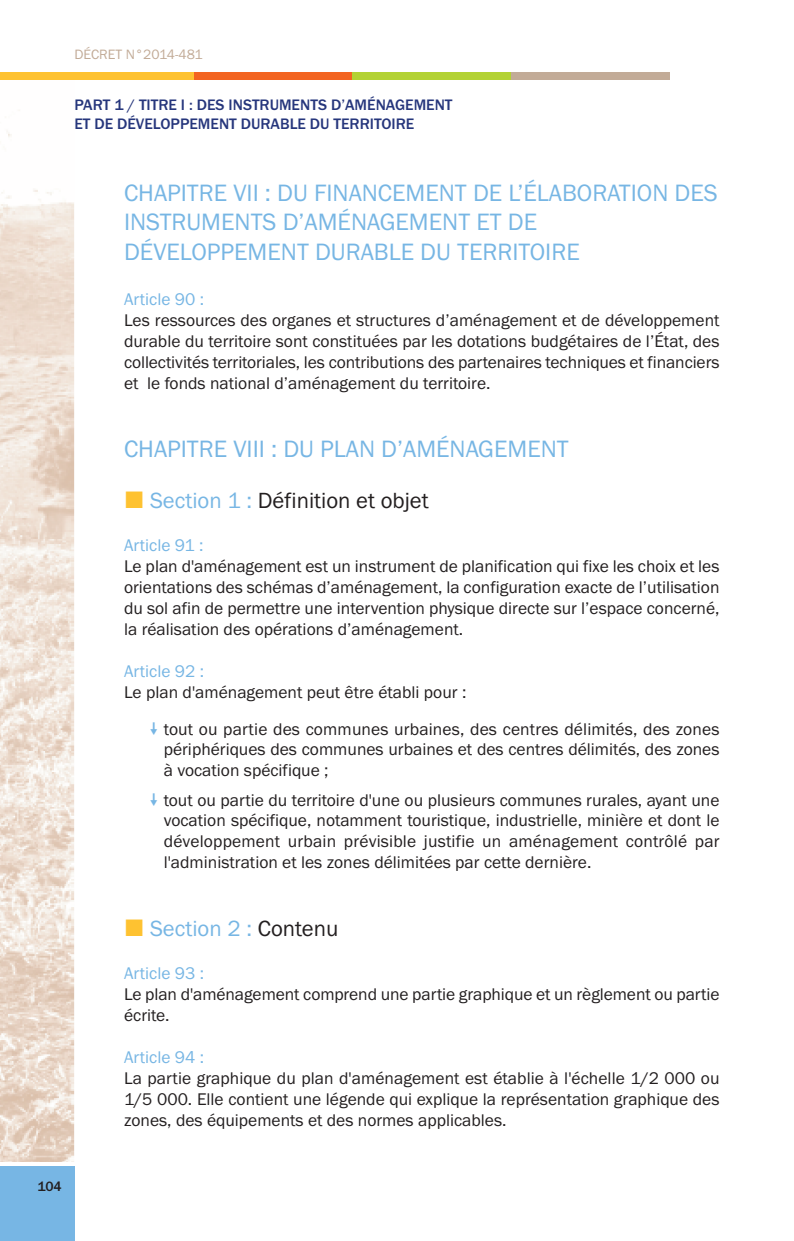
<style>
.page{position:relative;width:794px;height:1241px;background:#fff}
.page>*{position:absolute;margin:0;border:0;box-sizing:border-box;transform-origin:0 0}
.t1{font:24.5px/29.4px "Franklin Gothic";color:#77b6e4}
.t2{font:22.75px "Franklin Gothic";color:#231f20}
.t3{font:22.75px "Franklin Gothic";color:#77b6e4}
.t4{font:17.5px/21px "Franklin Gothic";color:#231f20;text-align:justify}
.t5{font:17.5px "Franklin Gothic";color:#77b6e4}
.t6{font:500 15.75px/18.9px "Franklin Gothic";color:#26367c}
.t7{font:14px "Franklin Gothic";color:#c2ab97}
.t8{font:500 14px "Franklin Gothic";color:#231f20}
.s1{color:#77b6e4}
.s2{color:#231f20}
</style>
<div class="page">
<img style="left:0;top:79px;width:74px;height:1082px">
<div style="left:0;top:1166px;width:74px;height:74px;background:#77b6e4"></div>
<div style="left:0;top:72px;width:194px;height:7px;background:#fec231"></div>
<div style="left:194px;top:72px;width:158px;height:7px;background:#f36421"></div>
<div style="left:352px;top:72px;width:159px;height:7px;background:#b3d234"></div>
<div style="left:511px;top:72px;width:159px;height:7px;background:#c2ab97"></div>
<p class="t7" style="left:74px;top:46px;width:130px">DÉCRET N°2014-481</p>
<p class="t6" style="left:74px;top:95px;width:380px">PART 1 / TITRE I : DES INSTRUMENTS D’AMÉNAGEMENT<br>ET DE DÉVELOPPEMENT DURABLE DU TERRITOIRE</p>
<h1 class="t1" style="left:124px;top:178px;width:595px">CHAPITRE VII : DU FINANCEMENT DE L’ÉLABORATION DES<br>INSTRUMENTS D’AMÉNAGEMENT ET DE<br>DÉVELOPPEMENT DURABLE DU TERRITOIRE</h1>
<p class="t5" style="left:124px;top:289px;width:82px">Article 90 :</p>
<p class="t4" style="left:124px;top:309px;width:597px">Les ressources des organes et structures d’aménagement et de développement durable du territoire sont constituées par les dotations budgétaires de l’État, des collectivités territoriales, les contributions des partenaires techniques et financiers et le fonds national d’aménagement du territoire.</p>
<h1 class="t1" style="left:124px;top:434px;width:446px">CHAPITRE VIII : DU PLAN D’AMÉNAGEMENT</h1>
<h2 class="t2" style="left:150px;top:487px;width:280px"><span class="s1">Section 1 :</span> Définition et objet</h2>
<p class="t5" style="left:124px;top:534px;width:81px">Article 91 :</p>
<p class="t4" style="left:124px;top:555px;width:597px">Le plan d'aménagement est un instrument de planification qui fixe les choix et les orientations des schémas d’aménagement, la configuration exacte de l’utilisation du sol afin de permettre une intervention physique directe sur l’espace concerné, la réalisation des opérations d’aménagement.</p>
<p class="t5" style="left:124px;top:660px;width:82px">Article 92 :</p>
<p class="t4" style="left:164px;top:673px;width:557px;line-height:37.1px;text-indent:-40px">Le plan d'aménagement peut être établi pour :<br>tout ou partie des communes urbaines, des centres délimités, des zones</p>
<p class="t4" style="left:164px;top:738px;width:557px">périphériques des communes urbaines et des centres délimités, des zones à vocation spécifique ;</p>
<p class="t4" style="left:164px;top:789px;width:557px">tout ou partie du territoire d'une ou plusieurs communes rurales, ayant une vocation spécifique, notamment touristique, industrielle, minière et dont le développement urbain prévisible justifie un aménagement contrôlé par l'administration et les zones délimitées par cette dernière.</p>
<h2 class="t3" style="left:150px;top:914px;width:190px">Section 2 : <span class="s2">Contenu</span></h2>
<p class="t5" style="left:124px;top:962px;width:82px">Article 93 :</p>
<p class="t4" style="left:124px;top:983px;width:597px">Le plan d'aménagement comprend une partie graphique et un règlement ou partie écrite.</p>
<p class="t5" style="left:124px;top:1046px;width:81px">Article 94 :</p>
<p class="t4" style="left:124px;top:1067px;width:597px">La partie graphique du plan d'aménagement est établie à l'échelle 1/2 000 ou 1/5 000. Elle contient une légende qui explique la représentation graphique des zones, des équipements et des normes applicables.</p>
<p class="t8" style="left:37px;top:1177px;width:26px">104</p>
</div>
